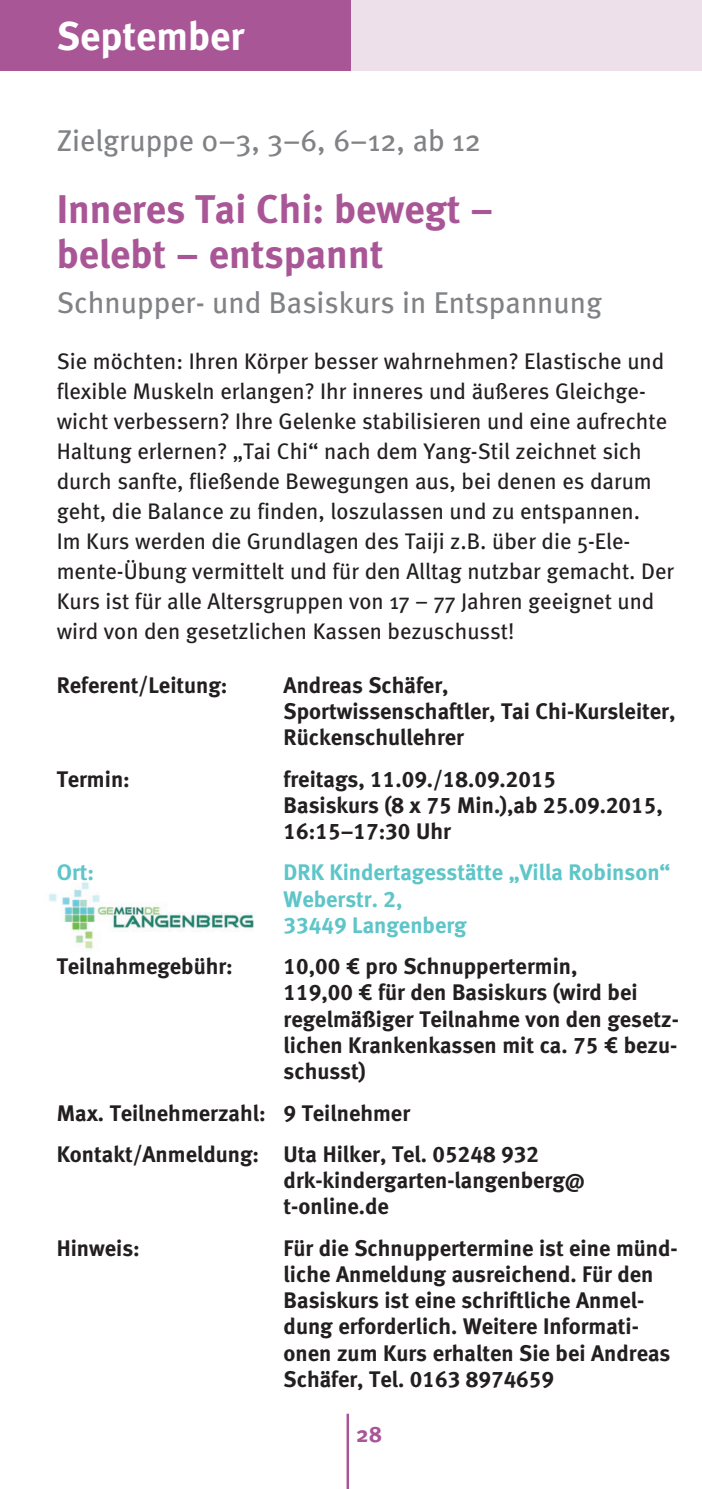
<style>
.page{position:relative;width:702px;height:1489px;background:#fff}
.page>*{position:absolute;margin:0;border:0;box-sizing:border-box;transform-origin:0 0}
.t1{font:700 40px/45px "Meta";color:#a95697}
.t2{font:700 40px "Meta";color:#fff}
.t3{font:30px "Meta";color:#808285}
.t4{font:22.5px/26.2px "Meta Bold LF";color:#231f20}
.t5{font:22.5px/30px "Meta";color:#231f20}
.t6{font:22.5px/26.2px "Meta Bold LF";color:#5ec5c8}
.t7{font:700 22.5px "Meta";color:#a95697}
</style>
<div class="page">
<div style="left:0;top:0;width:702px;height:71px;background:#ede0eb"></div>
<hr style="left:346px;top:1413px;width:3px;height:75px;background:#a95697">
<div style="left:0;top:0;width:351px;height:71px;background:#a95697"></div>
<img style="left:49px;top:882px;width:205px;height:68px">
<h1 class="t2" style="left:57px;top:12px;width:189px">September</h1>
<h2 class="t3" style="left:57px;top:123px;width:426px">Zielgruppe 0–3, 3–6, 6–12, ab 12</h2>
<h1 class="t1" style="left:57px;top:186px;width:438px">Inneres Tai Chi: bewegt – belebt – entspannt</h1>
<h2 class="t3" style="left:57px;top:284px;width:547px">Schnupper- und Basiskurs in Entspannung</h2>
<p class="t5" style="left:57px;top:346px;width:619px">Sie möchten: Ihren Körper besser wahrnehmen? Elastische und flexible Muskeln erlangen? Ihr inneres und äußeres Gleichge&shy;wicht verbessern? Ihre Gelenke stabilisieren und eine aufrechte Haltung erlernen? „Tai Chi“ nach dem Yang-Stil zeichnet sich durch sanfte, fließende Bewegungen aus, bei denen es darum geht, die Balance zu finden, loszulassen und zu entspannen.<br>Im Kurs werden die Grundlagen des Taiji z.B. über die 5-Ele&shy;mente-Übung vermittelt und für den Alltag nutzbar gemacht. Der Kurs ist für alle Altersgruppen von 17 – 77 Jahren geeignet und wird von den gesetzlichen Kassen bezuschusst!</p>
<p class="t4" style="left:57px;top:671px;width:172px">Referent/Leitung:</p>
<p class="t4" style="left:283px;top:671px;width:393px">Andreas Schäfer,<br>Sportwissenschaftler, Tai Chi-Kursleiter,<br>Rückenschullehrer</p>
<p class="t4" style="left:57px;top:765px;width:75px">Termin:</p>
<p class="t4" style="left:283px;top:765px;width:380px">freitags, 11.09./18.09.2015<br>Basiskurs (8 x 75 Min.),ab 25.09.2015,<br>16:15–17:30 Uhr</p>
<p class="t6" style="left:57px;top:859px;width:39px">Ort:</p>
<p class="t6" style="left:283px;top:859px;width:388px">DRK Kindertagesstätte „Villa Robinson“<br>Weberstr. 2,<br>33449 Langenberg</p>
<p class="t4" style="left:57px;top:952px;width:178px">Teilnahmegebühr:</p>
<p class="t4" style="left:283px;top:952px;width:397px">10,00 € pro Schnuppertermin,<br>119,00 € für den Basiskurs (wird bei regelmäßiger Teilnahme von den gesetz&shy;lichen Krankenkassen mit ca. 75 € bezu&shy;schusst)</p>
<p class="t4" style="left:57px;top:1091px;width:483px;line-height:41.2px">Max. Teilnehmerzahl: 9 Teilnehmer<br>Kontakt/Anmeldung: Uta Hilker, Tel. 05248 932</p>
<p class="t4" style="left:283px;top:1166px;width:303px">drk-kindergarten-langenberg@ t-online.de</p>
<p class="t4" style="left:57px;top:1234px;width:85px">Hinweis:</p>
<p class="t4" style="left:283px;top:1234px;width:395px">Für die Schnuppertermine ist eine münd&shy;liche Anmeldung ausreichend. Für den Basiskurs ist eine schriftliche Anmel&shy;dung erforderlich. Weitere Informati&shy;onen zum Kurs erhalten Sie bei Andreas Schäfer, Tel. 0163 8974659</p>
<p class="t7" style="left:356px;top:1420px;width:27px">28</p>
</div>
